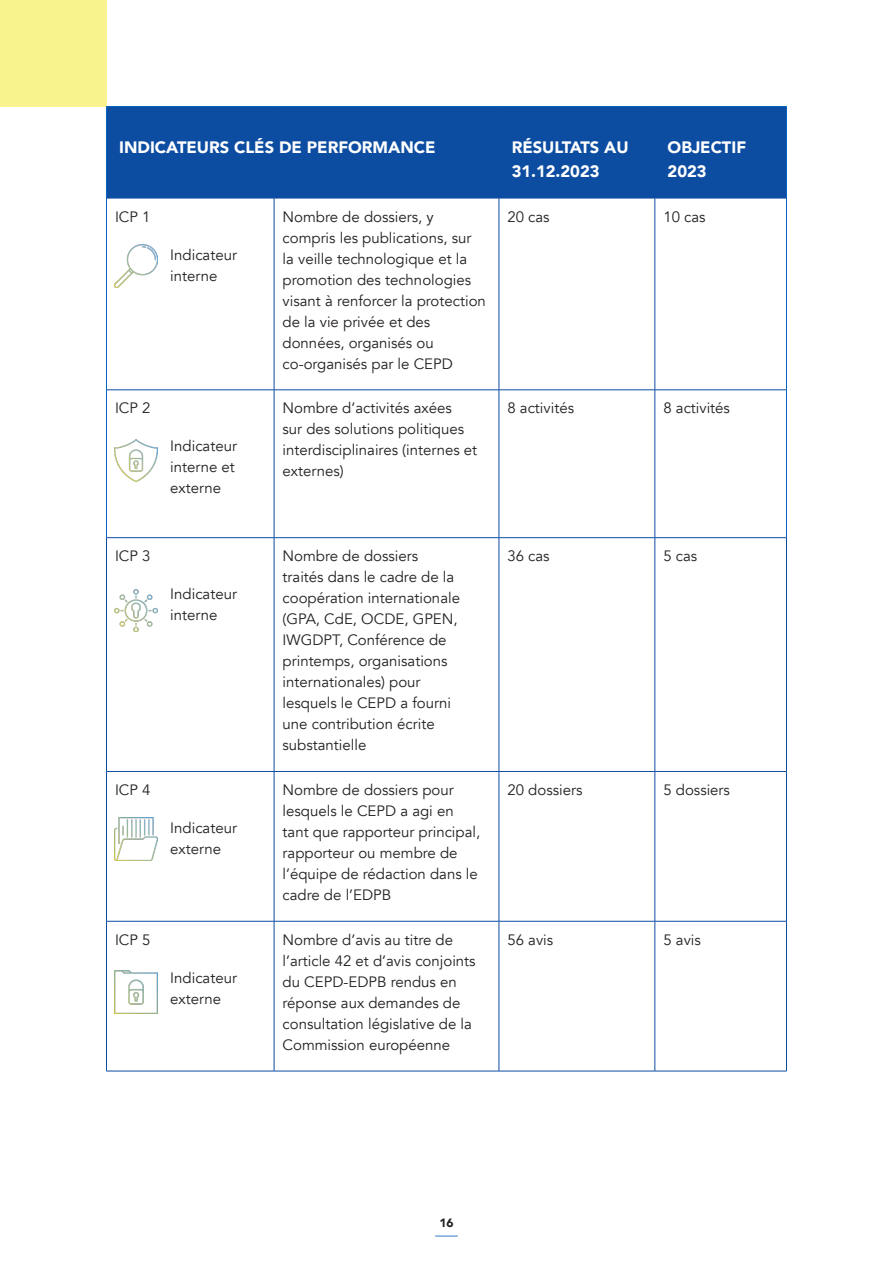
<style>
.page{position:relative;width:893px;height:1263px;background:#fff}
.page>*{position:absolute;margin:0;border:0;box-sizing:border-box;transform-origin:0 0}
.t1{font:900 16.5px/24px "Avenir";color:#fff}
.Body_text{font:15px/21px "Avenir";color:#231f20}
.t2{font:900 12px "Avenir";color:#231f20}
</style>
<div class="page">
<div style="left:0;top:0;width:106px;height:106px;background:#f8f38c"></div>
<hr style="left:435px;top:1235px;width:23px;height:2px;background:#75a7d9">
<div style="left:107px;top:107px;width:679px;height:91px;background:#0d4da1"></div>
<hr style="left:106px;top:198px;width:1px;height:192px;background:#0563c1">
<hr style="left:786px;top:198px;width:1px;height:192px;background:#0563c1">
<hr style="left:106px;top:390px;width:1px;height:147px;background:#0563c1">
<hr style="left:786px;top:390px;width:1px;height:147px;background:#0563c1">
<hr style="left:274px;top:198px;width:1px;height:192px;background:#0d4da1">
<hr style="left:499px;top:198px;width:1px;height:192px;background:#0d4da1">
<hr style="left:655px;top:198px;width:1px;height:192px;background:#0d4da1">
<hr style="left:107px;top:390px;width:167px;height:1px;background:#0d4da1">
<hr style="left:274px;top:390px;width:225px;height:1px;background:#0d4da1">
<hr style="left:274px;top:390px;width:1px;height:147px;background:#0d4da1">
<hr style="left:499px;top:390px;width:156px;height:1px;background:#0d4da1">
<hr style="left:499px;top:390px;width:1px;height:147px;background:#0d4da1">
<hr style="left:655px;top:390px;width:131px;height:1px;background:#0d4da1">
<hr style="left:655px;top:390px;width:1px;height:147px;background:#0d4da1">
<hr style="left:106px;top:106px;width:168px;height:1px;background:#0563c1">
<hr style="left:106px;top:107px;width:1px;height:91px;background:#0563c1">
<hr style="left:274px;top:106px;width:225px;height:1px;background:#0563c1">
<hr style="left:499px;top:106px;width:156px;height:1px;background:#0563c1">
<hr style="left:655px;top:106px;width:132px;height:1px;background:#0563c1">
<hr style="left:786px;top:107px;width:1px;height:91px;background:#0563c1">
<hr style="left:499px;top:107px;width:1px;height:91px;background:#0d4da1">
<hr style="left:655px;top:107px;width:1px;height:91px;background:#0d4da1">
<hr style="left:107px;top:198px;width:167px;height:1px;background:#0d4da1">
<hr style="left:274px;top:198px;width:225px;height:1px;background:#0d4da1">
<hr style="left:499px;top:198px;width:156px;height:1px;background:#0d4da1">
<hr style="left:655px;top:198px;width:131px;height:1px;background:#0d4da1">
<hr style="left:106px;top:537px;width:168px;height:1px;background:#0d4da1">
<hr style="left:106px;top:538px;width:1px;height:233px;background:#0d4da1">
<hr style="left:274px;top:537px;width:225px;height:1px;background:#0d4da1">
<hr style="left:274px;top:538px;width:1px;height:233px;background:#0d4da1">
<hr style="left:499px;top:537px;width:156px;height:1px;background:#0d4da1">
<hr style="left:499px;top:538px;width:1px;height:233px;background:#0d4da1">
<hr style="left:655px;top:537px;width:132px;height:1px;background:#0d4da1">
<hr style="left:655px;top:538px;width:1px;height:233px;background:#0d4da1">
<hr style="left:786px;top:538px;width:1px;height:233px;background:#0d4da1">
<hr style="left:106px;top:771px;width:168px;height:1px;background:#0d4da1">
<hr style="left:106px;top:772px;width:1px;height:149px;background:#0d4da1">
<hr style="left:274px;top:771px;width:225px;height:1px;background:#0d4da1">
<hr style="left:274px;top:772px;width:1px;height:149px;background:#0d4da1">
<hr style="left:499px;top:771px;width:156px;height:1px;background:#0d4da1">
<hr style="left:499px;top:772px;width:1px;height:149px;background:#0d4da1">
<hr style="left:655px;top:771px;width:132px;height:1px;background:#0d4da1">
<hr style="left:655px;top:772px;width:1px;height:149px;background:#0d4da1">
<hr style="left:786px;top:772px;width:1px;height:149px;background:#0d4da1">
<hr style="left:106px;top:921px;width:168px;height:1px;background:#0d4da1">
<hr style="left:106px;top:921px;width:1px;height:150px;background:#0d4da1">
<hr style="left:274px;top:921px;width:225px;height:1px;background:#0d4da1">
<hr style="left:274px;top:921px;width:1px;height:150px;background:#0d4da1">
<hr style="left:499px;top:921px;width:156px;height:1px;background:#0d4da1">
<hr style="left:499px;top:921px;width:1px;height:150px;background:#0d4da1">
<hr style="left:655px;top:921px;width:132px;height:1px;background:#0d4da1">
<hr style="left:655px;top:921px;width:1px;height:150px;background:#0d4da1">
<hr style="left:786px;top:921px;width:1px;height:150px;background:#0d4da1">
<hr style="left:106px;top:1071px;width:168px;height:1px;background:#0d4da1">
<hr style="left:274px;top:1071px;width:225px;height:1px;background:#0d4da1">
<hr style="left:499px;top:1071px;width:156px;height:1px;background:#0d4da1">
<hr style="left:655px;top:1071px;width:132px;height:1px;background:#0d4da1">
<img style="left:115px;top:439px;width:42px;height:43px">
<img style="left:115px;top:244px;width:42px;height:43px">
<img style="left:115px;top:589px;width:42px;height:42px">
<img style="left:115px;top:817px;width:42px;height:43px">
<img style="left:115px;top:971px;width:42px;height:42px">
<p class="t1" style="left:119px;top:135px;width:318px">INDICATEURS CLÉS DE PERFORMANCE</p>
<p class="t1" style="left:512px;top:135px;width:119px">RÉSULTATS AU<br>31.12.2023</p>
<p class="t1" style="left:668px;top:135px;width:80px">OBJECTIF<br>2023</p>
<p class="Body_text" style="left:115px;top:206px;width:37px">ICP 1</p>
<p class="Body_text" style="left:170px;top:244px;width:68px">Indicateur interne</p>
<p class="Body_text" style="left:283px;top:206px;width:205px">Nombre de dossiers, y compris les publications, sur la veille technologique et la promotion des technologies visant à renforcer la protection de la vie privée et des données, organisés ou co-organisés par le CEPD</p>
<p class="Body_text" style="left:507px;top:206px;width:44px">20 cas</p>
<p class="Body_text" style="left:663px;top:206px;width:44px">10 cas</p>
<p class="Body_text" style="left:115px;top:398px;width:37px">ICP 2</p>
<p class="Body_text" style="left:170px;top:436px;width:68px">Indicateur interne et externe</p>
<p class="Body_text" style="left:283px;top:398px;width:196px">Nombre d’activités axées<br>sur des solutions politiques interdisciplinaires (internes et externes)</p>
<p class="Body_text" style="left:507px;top:398px;width:68px">8 activités</p>
<p class="Body_text" style="left:663px;top:398px;width:68px">8 activités</p>
<p class="Body_text" style="left:115px;top:546px;width:37px">ICP 3</p>
<p class="Body_text" style="left:170px;top:584px;width:68px">Indicateur interne</p>
<p class="Body_text" style="left:283px;top:546px;width:179px">Nombre de dossiers traités dans le cadre de la coopération internationale (GPA, CdE, OCDE, GPEN,<br>IWGDPT, Conférence de printemps, organisations internationales) pour lesquels le CEPD a fourni une contribution écrite substantielle</p>
<p class="Body_text" style="left:507px;top:546px;width:44px">36 cas</p>
<p class="Body_text" style="left:663px;top:546px;width:35px">5 cas</p>
<p class="Body_text" style="left:115px;top:779px;width:37px">ICP 4</p>
<p class="Body_text" style="left:170px;top:818px;width:68px">Indicateur externe</p>
<p class="Body_text" style="left:283px;top:779px;width:199px">Nombre de dossiers pour lesquels le CEPD a agi en tant que rapporteur principal, rapporteur ou membre de l’équipe de rédaction dans le cadre de l’EDPB</p>
<p class="Body_text" style="left:507px;top:779px;width:76px">20 dossiers</p>
<p class="Body_text" style="left:663px;top:779px;width:68px">5 dossiers</p>
<p class="Body_text" style="left:115px;top:929px;width:37px">ICP 5</p>
<p class="Body_text" style="left:170px;top:967px;width:68px">Indicateur externe</p>
<p class="Body_text" style="left:283px;top:929px;width:195px">Nombre d’avis au titre de l’article 42 et d’avis conjoints du CEPD-EDPB rendus en réponse aux demandes de consultation législative de la<br>Commission européenne</p>
<p class="Body_text" style="left:507px;top:929px;width:47px">56 avis</p>
<p class="Body_text" style="left:663px;top:929px;width:39px">5 avis</p>
<p class="t2" style="left:439px;top:1213px;width:16px">16</p>
</div>
